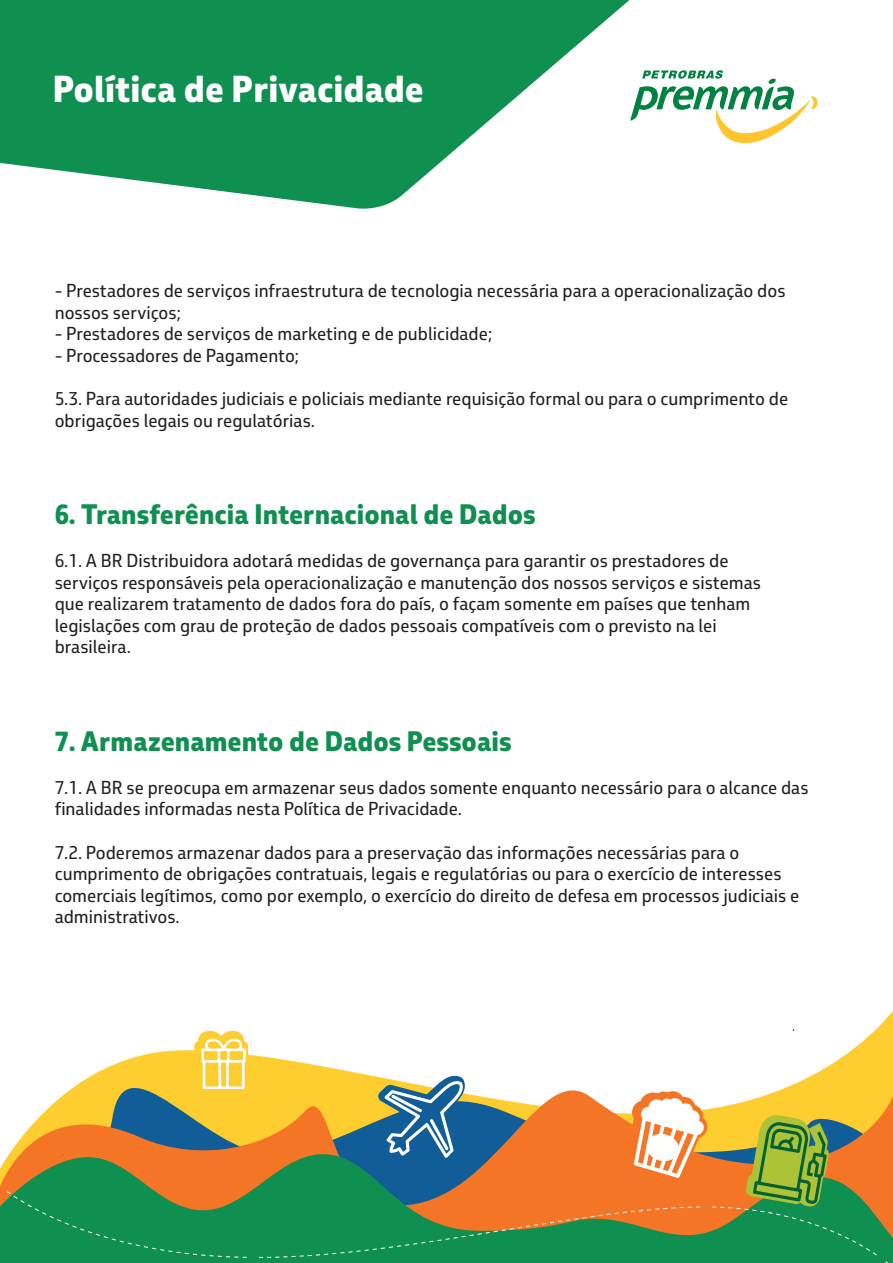
<style>
.page{position:relative;width:893px;height:1263px;background:#fff}
.page>*{position:absolute;margin:0;border:0;box-sizing:border-box;transform-origin:0 0}
.t1{font:800 36px "Petrobras Sans";color:#fff}
.t2{font:800 27px "Petrobras Sans";color:#0f8f50}
.t3{font:18px/21.6px "Petrobras Sans";color:#231f20}
</style>
<div class="page">
<svg style="left:123px;top:1034px;width:770px;height:27px"></svg>
<svg style="left:14px;top:1061px;width:879px;height:86px"></svg>
<svg style="left:0;top:1147px;width:893px;height:116px;background:#83833c"></svg>
<svg style="left:7px;top:1191px;width:240px;height:67px;background:#228d4e"></svg>
<svg style="left:194px;top:1030px;width:54px;height:61px"></svg>
<svg style="left:259px;top:1075px;width:618px;height:183px;background:#96985a"></svg>
<svg style="left:0;top:0;width:630px;height:209px;fill:#0f8f50"></svg>
<svg style="left:630px;top:70px;width:188px;height:74px"></svg>
<h1 class="t1" style="left:53px;top:65px;width:372px">Política de Privacidade</h1>
<p class="t3" style="left:55px;top:279px;width:732px">- Prestadores de serviços infraestrutura de tecnologia necessária para a operacionalização dos nossos serviços;</p>
<p class="t3" style="left:55px;top:323px;width:439px">- Prestadores de serviços de marketing e de publicidade;</p>
<p class="t3" style="left:55px;top:344px;width:246px">- Processadores de Pagamento;</p>
<p class="t3" style="left:55px;top:387px;width:735px">5.3. Para autoridades judiciais e policiais mediante requisição formal ou para o cumprimento de obrigações legais ou regulatórias.</p>
<p class="t2" style="left:55px;top:495px;width:482px">6. Transferência Internacional de Dados</p>
<p class="t3" style="left:55px;top:549px;width:675px">6.1. A BR Distribuidora adotará medidas de governança para garantir os prestadores de</p>
<p class="t3" style="left:55px;top:571px;width:708px">serviços responsáveis pela operacionalização e manutenção dos nossos serviços e sistemas</p>
<p class="t3" style="left:55px;top:593px;width:697px">que realizarem tratamento de dados fora do país, o façam somente em países que tenham</p>
<p class="t3" style="left:55px;top:614px;width:663px">legislações com grau de proteção de dados pessoais compatíveis com o previsto na lei</p>
<p class="t3" style="left:55px;top:636px;width:78px">brasileira.</p>
<p class="t2" style="left:55px;top:722px;width:458px">7. Armazenamento de Dados Pessoais</p>
<p class="t3" style="left:55px;top:776px;width:755px">7.1. A BR se preocupa em armazenar seus dados somente enquanto necessário para o alcance das finalidades informadas nesta Política de Privacidade.</p>
<p class="t3" style="left:55px;top:841px;width:746px">7.2. Poderemos armazenar dados para a preservação das informações necessárias para o cumprimento de obrigações contratuais, legais e regulatórias ou para o exercício de interesses comerciais legítimos, como por exemplo, o exercício do direito de defesa em processos judiciais e administrativos.</p>
</div>
